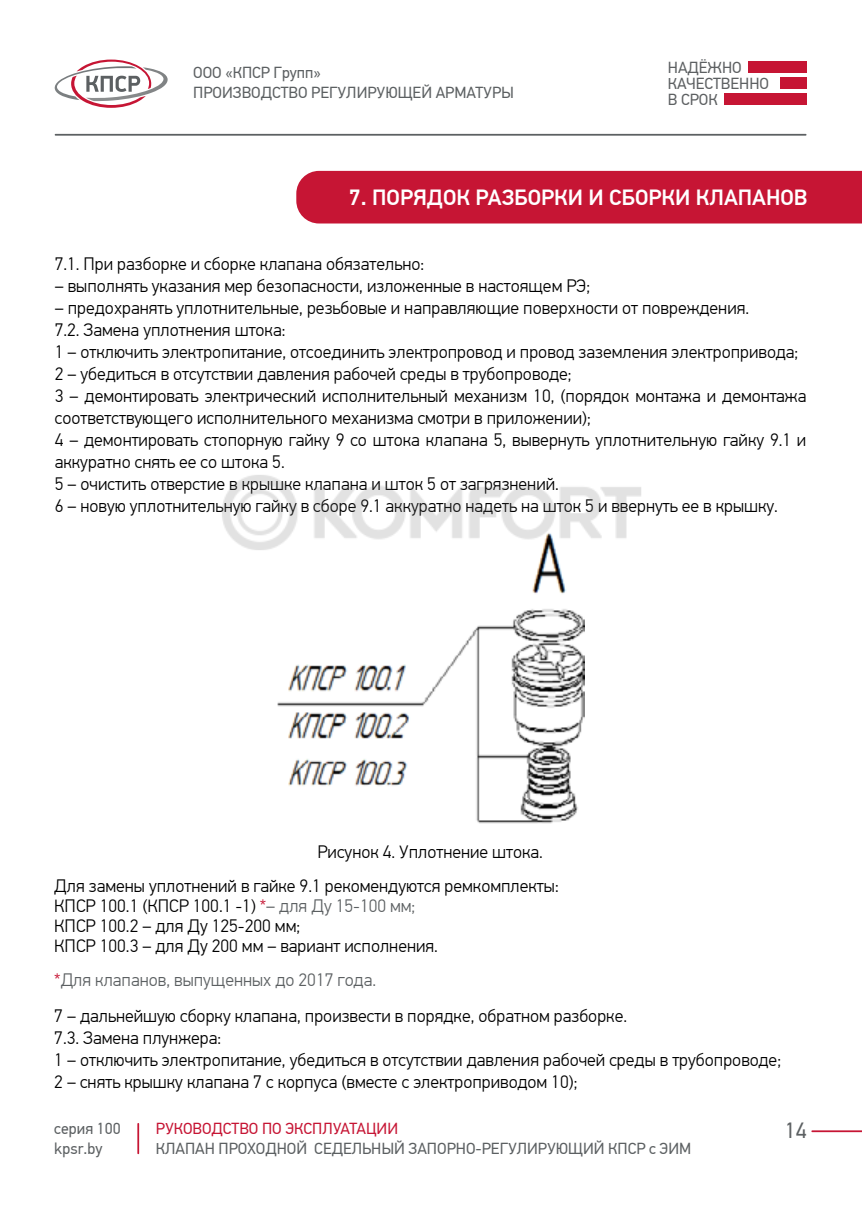
<style>
.page{position:relative;width:862px;height:1214px;background:#fff}
.page>*{position:absolute;margin:0;border:0;box-sizing:border-box;transform-origin:0 0}
.t1{font:500 22px "PF Din Text Pro";color:#fff}
.t2{font:22px "PF Din Text Pro";color:#5c6062}
.t3{font:300 18px/22px "PF Din Text Pro";color:#000}
.t4{font:16px/20px "PF Din Text Pro";color:#5c6062}
.t5{font:16px "PF Din Text Pro";color:#c61534}
.t6{font:16px/16px "PF Din Text Pro";color:#5d6062}
.s1{color:#c61534}
.s2{color:#5c6062}
</style>
<div class="page">
<div style="left:780px;top:78px;width:26px;height:11px;background:#c61534"></div>
<svg style="left:55px;top:60px;width:113px;height:48px"></svg>
<div style="left:747px;top:62px;width:59px;height:11px;background:#c61534"></div>
<div style="left:724px;top:94px;width:82px;height:11px;background:#c61534"></div>
<hr style="left:137px;top:1122px;width:2px;height:31px;background:#c61534">
<hr style="left:55px;top:134px;width:751px;height:2px;background:#5c6062">
<svg style="left:811px;top:1130px;width:51px;height:1px"></svg>
<img style="left:278px;top:559px;width:306px;height:265px">
<div style="left:296px;top:171px;width:566px;height:52px;background:#c61534"></div>
<img style="left:222px;top:475px;width:419px;height:84px">
<p class="t4" style="left:193px;top:63px;width:322px">ООО «КПСР Групп»<br>ПРОИЗВОДСТВО РЕГУЛИРУЮЩЕЙ АРМАТУРЫ</p>
<p class="t6" style="left:668px;top:59px;width:103px">НАДЁЖНО<br>КАЧЕСТВЕННО<br>В СРОК</p>
<p class="t1" style="left:349px;top:184px;width:460px">7. ПОРЯДОК РАЗБОРКИ И СБОРКИ КЛАПАНОВ</p>
<p class="t3" style="left:55px;top:253px;width:371px">7.1. При разборке и сборке клапана обязательно:</p>
<p class="t3" style="left:55px;top:275px;width:537px">– выполнять указания мер безопасности, изложенные в настоящем РЭ;</p>
<p class="t3" style="left:55px;top:297px;width:753px">– предохранять уплотнительные, резьбовые и направляющие поверхности от повреждения.<br>7.2. Замена уплотнения штока:<br>1 – отключить электропитание, отсоединить электропровод и провод заземления электропривода; 2 – убедиться в отсутствии давления рабочей среды в трубопроводе;<br>3 – демонтировать электрический исполнительный механизм 10, (порядок монтажа и демонтажа соответствующего исполнительного механизма смотри в приложении);<br>4 – демонтировать стопорную гайку 9 со штока клапана 5, вывернуть уплотнительную гайку 9.1 и аккуратно снять ее со штока 5.<br>5 – очистить отверстие в крышке клапана и шток 5 от загрязнений.<br>6 – новую уплотнительную гайку в сборе 9.1 аккуратно надеть на шток 5 и ввернуть ее в крышку.</p>
<p class="t3" style="left:54px;top:835px;width:506px;line-height:34px;text-indent:263px">Рисунок 4. Уплотнение штока.<br>Для замены уплотнений в гайке 9.1 рекомендуются ремкомплекты:</p>
<p class="t3" style="left:54px;top:896px;width:385px;line-height:20px">КПСР 100.1 (КПСР 100.1 -1) <span class="s1">*</span><span class="s2">– для Ду 15-100 мм;<br></span>КПСР 100.2 – для Ду 125-200 мм;<br>КПСР 100.3 – для Ду 200 мм – вариант исполнения.</p>
<p class="t3" style="left:54px;top:962px;width:574px;line-height:36px"><span class="s1">*</span><span class="s2">Для клапанов, выпущенных до 2017 года.<br></span>7 – дальнейшую сборку клапана, произвести в порядке, обратном разборке.</p>
<p class="t3" style="left:54px;top:1027px;width:728px">7.3. Замена плунжера:<br>1 – отключить электропитание, убедиться в отсутствии давления рабочей среды в трубопроводе;<br>2 – снять крышку клапана 7 с корпуса (вместе с электроприводом 10);</p>
<p class="t4" style="left:54px;top:1118px;width:68px">серия 100 kpsr.by</p>
<p class="t5" style="left:156px;top:1118px;width:244px">РУКОВОДСТВО ПО ЭКСПЛУАТАЦИИ</p>
<p class="t4" style="left:156px;top:1138px;width:537px">КЛАПАН ПРОХОДНОЙ СЕДЕЛЬНЫЙ ЗАПОРНО-РЕГУЛИРУЮЩИЙ КПСР с ЭИМ</p>
<p class="t2" style="left:785px;top:1117px;width:23px">14</p>
</div>
